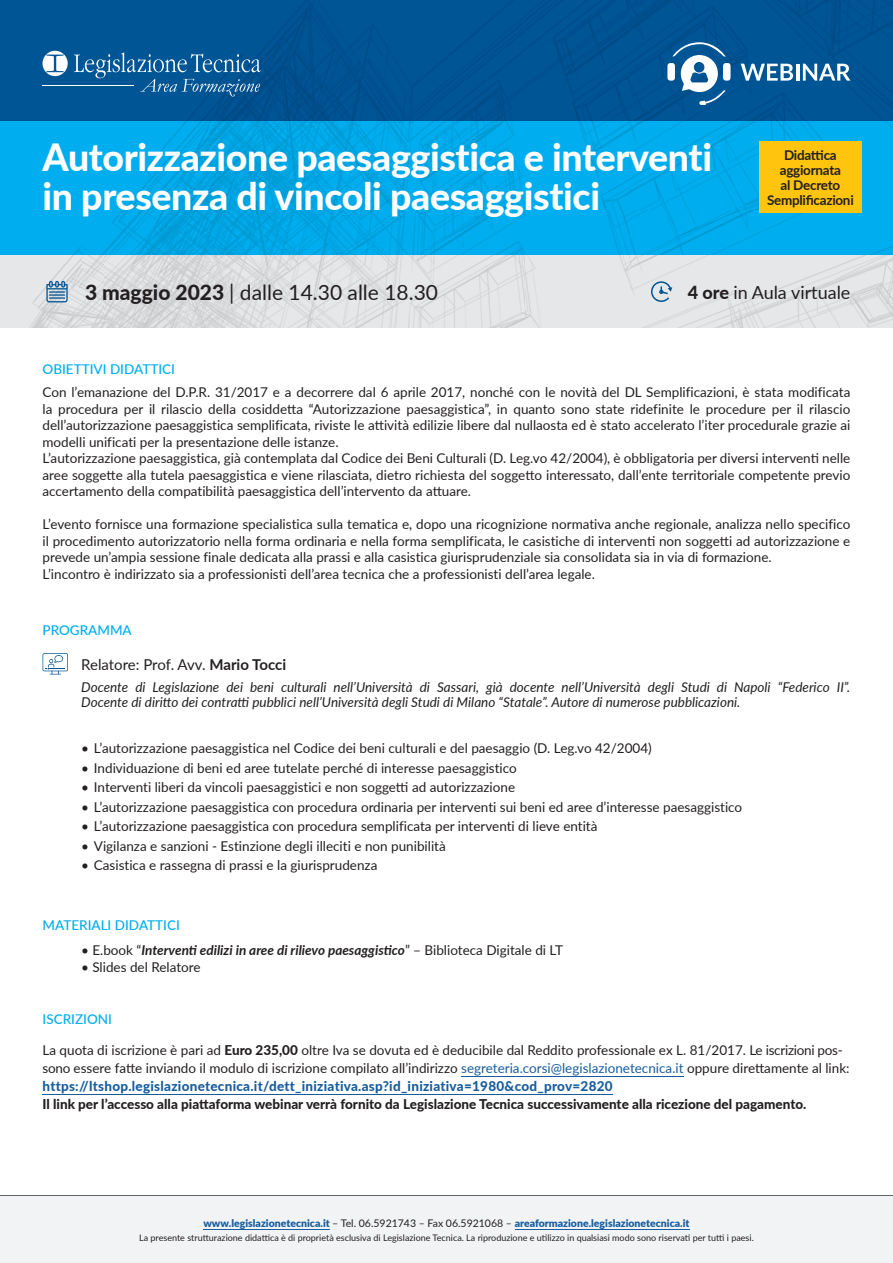
<style>
.page{position:relative;width:893px;height:1263px;background:#fff}
.page>*{position:absolute;margin:0;border:0;box-sizing:border-box;transform-origin:0 0}
.t1{font:800 37.5px/39px "Lato";letter-spacing:-.01em;color:#fff}
.t2{font:21px "Lato";color:#231f20}
.t3{font:18px "Lato";color:#231f20}
.t4{font:15px "Lato";letter-spacing:-.01em;color:#231f20}
.t5{font:13.5px/16.5px "Lato";color:#231f20}
.t6{font:italic 13.5px/15px "Lato";color:#231f20}
.t7{font:800 13.5px "Lato";color:#231f20}
.t8{font:italic 700 13.5px "Lato";color:#231f20}
.t9{font:500 13.5px "Lato";color:#00aeef}
.t10{font:700 13.5px/15px "Lato";letter-spacing:-.02em;color:#231f20;text-align:center}
.t11{font:900 10.5px "Lato";color:#175d9e}
.t12{font:9px "Lato";color:#231f20}
.s1{font-weight:800}
.s2{font-weight:700}
.s3{font-weight:400;font-style:normal}
.s4{color:#175d9e}
.s5{font-weight:800;color:#175d9e}
.s6{font-weight:400;color:#231f20}
</style>
<div class="page">
<img style="left:0;top:0;width:893px;height:327px">
<img style="left:0;top:121px;width:893px;height:1px">
<div style="left:0;top:1196px;width:893px;height:67px;background:#f2f3f4"></div>
<hr style="left:0;top:1195px;width:893px;height:1px;background:#636366">
<hr style="left:203px;top:1229px;width:127px;height:1px;background:#175d9e">
<hr style="left:515px;top:1229px;width:175px;height:1px;background:#175d9e">
<hr style="left:461px;top:1076px;width:223px;height:1px;background:#175d9e">
<hr style="left:43px;top:1094px;width:570px;height:1px;background:#175d9e">
<svg style="left:741px;top:64px;width:52px;height:17px"></svg>
<hr style="left:796px;top:64px;width:3px;height:17px;background:#fff">
<svg style="left:803px;top:64px;width:47px;height:17px"></svg>
<div style="left:667px;top:63px;width:8px;height:18px;background:#fff;border-radius:3px"></div>
<div style="left:723px;top:63px;width:7px;height:18px;background:#fff;border-radius:3px"></div>
<svg style="left:672px;top:42px;width:53px;height:63px"></svg>
<svg style="left:74px;top:52px;width:187px;height:45px;background:#2069a1"></svg>
<svg style="left:43px;top:51px;width:25px;height:25px"></svg>
<hr style="left:43px;top:86px;width:91px;height:1px;background:#fff">
<svg style="left:651px;top:281px;width:21px;height:21px"></svg>
<svg style="left:46px;top:281px;width:22px;height:21px"></svg>
<svg style="left:43px;top:653px;width:25px;height:21px"></svg>
<div style="left:759px;top:142px;width:103px;height:71px;background:#fec40e"></div>
<h1 class="t1" style="left:43px;top:136px;width:671px">Autorizzazione paesaggistica e interventi in presenza di vincoli paesaggistici</h1>
<p class="t10" style="left:767px;top:147px;width:88px">Didattica aggiornata<br>al Decreto<br>Semplificazioni</p>
<h2 class="t2" style="left:85px;top:277px;width:355px"><span class="s1">3 maggio 2023</span> | dalle 14.30 alle 18.30</h2>
<h3 class="t3" style="left:688px;top:279px;width:164px"><span class="s1">4 ore</span> in Aula virtuale</h3>
<p class="t9" style="left:43px;top:359px;width:134px">OBIETTIVI DIDATTICI</p>
<p class="t5" style="left:43px;top:384px;width:809px">Con l’emanazione del D.P.R. 31/2017 e a decorrere dal 6 aprile 2017, nonché con le novità del DL Semplificazioni, è stata modificata la procedura per il rilascio della cosiddetta “Autorizzazione paesaggistica”, in quanto sono state ridefinite le procedure per il rilascio dell’autorizzazione paesaggistica semplificata, riviste le attività edilizie libere dal nullaosta ed è stato accelerato l’iter procedurale grazie ai modelli unificati per la presentazione delle istanze.<br>L’autorizzazione paesaggistica, già contemplata dal Codice dei Beni Culturali (D. Leg.vo 42/2004), è obbligatoria per diversi interventi nelle aree soggette alla tutela paesaggistica e viene rilasciata, dietro richiesta del soggetto interessato, dall’ente territoriale competente previo accertamento della compatibilità paesaggistica dell’intervento da attuare.</p>
<p class="t5" style="left:43px;top:516px;width:809px">L’evento fornisce una formazione specialistica sulla tematica e, dopo una ricognizione normativa anche regionale, analizza nello specifico il procedimento autorizzatorio nella forma ordinaria e nella forma semplificata, le casistiche di interventi non soggetti ad autorizzazione e prevede un’ampia sessione finale dedicata alla prassi e alla casistica giurisprudenziale sia consolidata sia in via di formazione.<br>L’incontro è indirizzato sia a professionisti dell’area tecnica che a professionisti dell’area legale.</p>
<p class="t9" style="left:43px;top:620px;width:91px">PROGRAMMA</p>
<p class="t4" style="left:81px;top:654px;width:207px">Relatore: Prof. Avv. <span class="s2">Mario Tocci</span></p>
<p class="t6" style="left:81px;top:679px;width:771px">Docente di Legislazione dei beni culturali nell’Università di Sassari, già docente nell’Università degli Studi di Napoli “Federico II”.<br>Docente di diritto dei contratti pubblici nell’Università degli Studi di Milano “Statale”. Autore di numerose pubblicazioni.</p>
<p class="t5" style="left:81px;top:739px;width:572px">• L’autorizzazione paesaggistica nel Codice dei beni culturali e del paesaggio (D. Leg.vo 42/2004)</p>
<p class="t5" style="left:81px;top:759px;width:437px">• Individuazione di beni ed aree tutelate perché di interesse paesaggistico</p>
<p class="t5" style="left:81px;top:778px;width:435px">• Interventi liberi da vincoli paesaggistici e non soggetti ad autorizzazione</p>
<p class="t5" style="left:81px;top:798px;width:663px">• L’autorizzazione paesaggistica con procedura ordinaria per interventi sui beni ed aree d’interesse paesaggistico</p>
<p class="t5" style="left:81px;top:817px;width:518px">• L’autorizzazione paesaggistica con procedura semplificata per interventi di lieve entità</p>
<p class="t5" style="left:81px;top:837px;width:366px">• Vigilanza e sanzioni - Estinzione degli illeciti e non punibilità</p>
<p class="t5" style="left:81px;top:856px;width:298px">• Casistica e rassegna di prassi e la giurisprudenza</p>
<p class="t9" style="left:43px;top:915px;width:139px">MATERIALI DIDATTICI</p>
<p class="t8" style="left:81px;top:940px;width:484px"><span class="s3">• E.book “</span>Interventi edilizi in aree di rilievo paesaggistico<span class="s3">” – Biblioteca Digitale di LT</span></p>
<p class="t5" style="left:81px;top:958px;width:121px">• Slides del Relatore</p>
<p class="t9" style="left:43px;top:1010px;width:71px">ISCRIZIONI</p>
<p class="t5" style="left:43px;top:1040px;width:809px;line-height:18px">La quota di iscrizione è pari ad <span class="s1">Euro 235,00</span> oltre Iva se dovuta ed è deducibile dal Reddito professionale ex L. 81/2017. Le iscrizioni pos&shy;sono essere fatte inviando il modulo di iscrizione compilato all’indirizzo <span class="s4">segreteria.corsi@legislazionetecnica.it</span> oppure direttamente al link: <span class="s5">https://ltshop.legislazionetecnica.it/dett_iniziativa.asp?id_iniziativa=1980&amp;cod_prov=2820</span></p>
<p class="t7" style="left:43px;top:1094px;width:765px">Il link per l’accesso alla piattaforma webinar verrà fornito da Legislazione Tecnica successivamente alla ricezione del pagamento.</p>
<p class="t11" style="left:203px;top:1216px;width:488px">www.legislazionetecnica.it <span class="s6">– Tel. 06.5921743 – Fax 06.5921068 –</span> areaformazione.legislazionetecnica.it</p>
<p class="t12" style="left:139px;top:1231px;width:616px">La presente strutturazione didattica è di proprietà esclusiva di Legislazione Tecnica. La riproduzione e utilizzo in qualsiasi modo sono riservati per tutti i paesi.</p>
</div>
